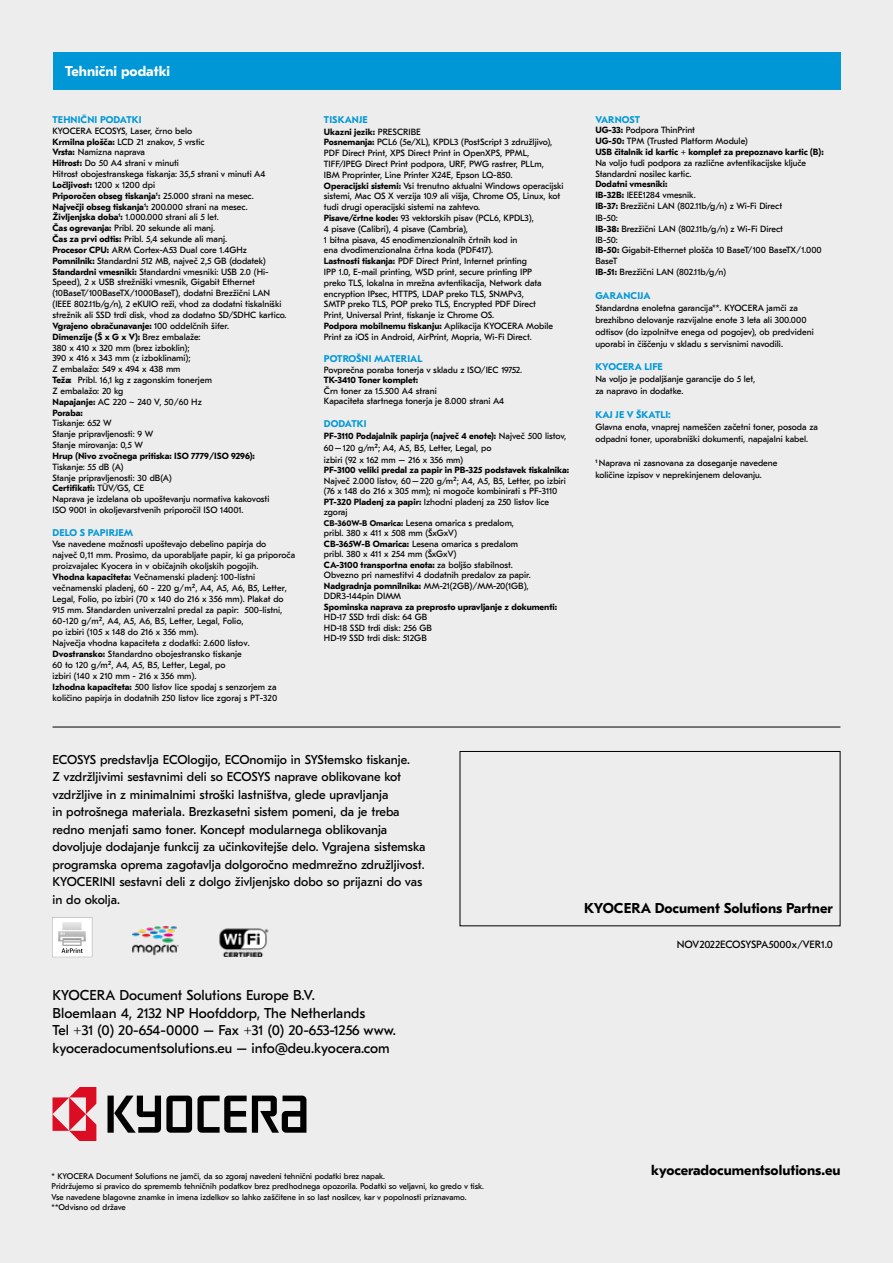
<style>
.page{position:relative;width:893px;height:1263px;background:#ededed}
.page>*{position:absolute;margin:0;border:0;box-sizing:border-box;transform-origin:0 0}
.t1{font:14.25px/17.5px "GT Eesti Pro Text";color:#000}
.t2{font:700 14.25px "GT Eesti Pro Text";color:#000}
.t3{font:700 14.25px "GT Eesti Pro Text";color:#fff}
.t4{font:12.75px/17.5px "GT Eesti Pro Text";color:#000}
.t5{font:10.5px "GT Eesti Pro Text";color:#000}
.t6{font:700 9.75px "GT Eesti Pro Text";letter-spacing:.01em;color:#0097d7}
.t7{font:9px/10.8px "GT Eesti Pro Text";color:#000}
.t8{font:700 9px/10.8px "GT Eesti Pro Text";color:#000}
.t9{font:8.25px/10.5px "GT Eesti Pro Text";color:#000}
.s1{font-weight:700}
.s2{font-weight:700;font-size:8.25px}
.s3{font-weight:400}
</style>
<div class="page">
<div style="left:460px;top:751px;width:380px;height:175px;border:1px solid #000"></div>
<svg style="left:108px;top:1095px;width:198px;height:38px"></svg>
<svg style="left:53px;top:1088px;width:43px;height:52px"></svg>
<div style="left:53px;top:53px;width:787px;height:37px;background:#0097d7"></div>
<img style="left:219px;top:928px;width:50px;height:28px">
<hr style="left:53px;top:727px;width:787px;height:1px;background:#000">
<svg style="left:52px;top:917px;width:40px;height:40px"></svg>
<img style="left:54px;top:921px;width:36px;height:25px">
<img style="left:132px;top:926px;width:46px;height:30px">
<h1 class="t3" style="left:65px;top:64px;width:106px">Tehnični podatki</h1>
<p class="t6" style="left:53px;top:114px;width:91px">TEHNIČNI PODATKI</p>
<p class="t7" style="left:53px;top:125px;width:236px">KYOCERA ECOSYS, Laser, črno belo<br><span class="s1">Krmilna plošča:</span> LCD 21 znakov, 5 vrstic<br><span class="s1">Vrsta:</span> Namizna naprava<br><span class="s1">Hitrost:</span> Do 50 A4 strani v minuti<br>Hitrost obojestranskega tiskanja: 35,5 strani v minuti A4<br><span class="s1">Ločljivost:</span> 1200 x 1200 dpi<br><span class="s1">Priporočen obseg tiskanja</span><sup>1</sup><span class="s1">:</span> 25.000 strani na mesec.<br><span class="s1">Največji obseg tiskanja</span><sup>1</sup><span class="s1">:</span> 200.000 strani na mesec.<br><span class="s1">Življenjska doba</span><sup>1</sup><span class="s1">:</span> 1.000.000 strani ali 5 let.<br><span class="s1">Čas ogrevanja:</span> Pribl. 20 sekunde ali manj.<br><span class="s1">Čas za prvi odtis:</span> Pribl. 5,4 sekunde ali manj.<br><span class="s1">Procesor CPU:</span> ARM Cortex-A53 Dual core 1.4GHz <span class="s1">Pomnilnik:</span> Standardni 512 MB, največ 2,5 GB (dodatek)<br><span class="s1">Standardni vmesniki:</span> Standardni vmesniki: USB 2.0 (Hi-Speed), 2 x USB strežniški vmesnik, Gigabit Ethernet (10BaseT/100BaseTX/1000BaseT), dodatni Brezžični LAN (IEEE 802.11b/g/n), 2 eKUIO reži, vhod za dodatni tiskalniški strežnik ali SSD trdi disk, vhod za dodatno SD/SDHC kartico.<br><span class="s1">Vgrajeno obračunavanje:</span> 100 oddelčnih šifer.<br><span class="s1">Dimenzije (Š x G x V):</span> Brez embalaže:<br>380 x 410 x 320 mm (brez izboklin);<br>390 x 416 x 343 mm (z izboklinami);<br>Z embalažo: 549 x 494 x 438 mm<br><span class="s1">Teža:</span> Pribl. 16,1 kg z zagonskim tonerjem<br>Z embalažo: 20 kg<br><span class="s1">Napajanje:</span> AC 220 ~ 240 V, 50/60 Hz<br><span class="s1">Poraba:</span></p>
<p class="t7" style="left:53px;top:418px;width:102px">Tiskanje: 652 W<br>Stanje pripravljenosti: 9 W<br>Stanje mirovanja: 0,5 W</p>
<p class="t8" style="left:53px;top:451px;width:204px">Hrup (Nivo zvočnega pritiska: ISO 7779/ISO 9296):</p>
<p class="t7" style="left:53px;top:461px;width:218px">Tiskanje: 55 dB (A)<br>Stanje pripravljenosti: 30 dB(A)<br><span class="s1">Certifikati:</span> TÜV/GS, CE<br>Naprava je izdelana ob upoštevanju normativa kakovosti ISO 9001 in okoljevarstvenih priporočil ISO 14001.</p>
<p class="t6" style="left:53px;top:527px;width:82px">DELO S PAPIRJEM</p>
<p class="t7" style="left:53px;top:539px;width:244px">Vse navedene možnosti upoštevajo debelino papirja do<br>največ 0,11 mm. Prosimo, da uporabljate papir, ki ga priporoča proizvajalec Kyocera in v običajnih okoljskih pogojih.<br><span class="s1">Vhodna kapaciteta:</span> Večnamenski pladenj: 100-listni večnamenski pladenj, 60 - 220 g/m², A4, A5, A6, B5, Letter, Legal, Folio, po izbiri (70 x 140 do 216 x 356 mm). Plakat do 915 mm. Standarden univerzalni predal za papir: 500-listni, 60-120 g/m², A4, A5, A6, B5, Letter, Legal, Folio,<br>po izbiri (105 x 148 do 216 x 356 mm).<br>Največja vhodna kapaciteta z dodatki: 2.600 listov.<br><span class="s1">Dvostransko:</span> Standardno obojestransko tiskanje<br>60 to 120 g/m², A4, A5, B5, Letter, Legal, po<br>izbiri (140 x 210 mm - 216 x 356 mm).<br><span class="s1">Izhodna kapaciteta:</span> 500 listov lice spodaj s senzorjem za količino papirja in dodatnih 250 listov lice zgoraj s PT-320</p>
<p class="t6" style="left:324px;top:114px;width:45px">TISKANJE</p>
<p class="t7" style="left:324px;top:126px;width:241px"><span class="s1">Ukazni jezik:</span> PRESCRIBE<br><span class="s1">Posnemanja:</span> PCL6 (5e/XL), KPDL3 (PostScript 3 združljivo), PDF Direct Print, XPS Direct Print in OpenXPS, PPML, TIFF/JPEG Direct Print podpora, URF, PWG rastrer, PLLm,<br>IBM Proprinter, Line Printer X24E, Epson LQ-850.<br><span class="s1">Operacijski sistemi:</span> Vsi trenutno aktualni Windows operacijski sistemi, Mac OS X verzija 10.9 ali višja, Chrome OS, Linux, kot tudi drugi operacijski sistemi na zahtevo.<br><span class="s1">Pisave/črtne kode:</span> 93 vektorskih pisav (PCL6, KPDL3),<br>4 pisave (Calibri), 4 pisave (Cambria),<br>1 bitna pisava, 45 enodimenzionalnih črtnih kod in<br>ena dvodimenzionalna črtna koda (PDF417).<br><span class="s1">Lastnosti tiskanja:</span> PDF Direct Print, Internet printing<br>IPP 1.0, E-mail printing, WSD print, secure printing IPP<br>preko TLS, lokalna in mrežna avtentikacija, Network data encryption IPsec, HTTPS, LDAP preko TLS, SNMPv3,<br>SMTP preko TLS, POP preko TLS, Encrypted PDF Direct<br>Print, Universal Print, tiskanje iz Chrome OS.<br><span class="s1">Podpora mobilnemu tiskanju:</span> Aplikacija KYOCERA Mobile Print za iOS in Android, AirPrint, Mopria, Wi-Fi Direct.</p>
<p class="t6" style="left:324px;top:354px;width:100px">POTROŠNI MATERIAL</p>
<p class="t7" style="left:324px;top:364px;width:200px">Povprečna poraba tonerja v skladu z ISO/IEC 19752.</p>
<p class="t8" style="left:324px;top:375px;width:96px">TK-3410 Toner komplet:</p>
<p class="t7" style="left:324px;top:386px;width:182px">Črn toner za 15.500 A4 strani<br>Kapaciteta startnega tonerja je 8.000 strani A4</p>
<p class="t6" style="left:324px;top:418px;width:44px">DODATKI</p>
<p class="t7" style="left:324px;top:430px;width:244px;line-height:12px"><span class="s1">PF-3110 Podajalnik papirja (največ 4 enote):</span> Največ 500 listov,<br>60 – 120 g/m²; A4, A5, B5, Letter, Legal, po<br>izbiri (92 x 162 mm – 216 x 356 mm)</p>
<p class="t8" style="left:324px;top:465px;width:247px">PF-3100 veliki predal za papir in PB-325 podstavek tiskalnika:</p>
<p class="t7" style="left:324px;top:476px;width:243px">Največ 2.000 listov, 60 – 220 g/m²; A4, A5, B5, Letter, po izbiri (76 x 148 do 216 x 305 mm); ni mogoče kombinirati s PF-3110<br><span class="s1">PT-320 Pladenj za papir:</span> Izhodni pladenj za 250 listov lice zgoraj<br><span class="s2">CB-360W-B Omarica:</span> Lesena omarica s predalom,<br>pribl. 380 x 411 x 508 mm (ŠxGxV)<br><span class="s1">CB-365W-B Omarica:</span> Lesena omarica s predalom<br>pribl. 380 x 411 x 254 mm (ŠxGxV)<br><span class="s1">CA-3100 transportna enota:</span> za boljšo stabilnost.<br>Obvezno pri namestitvi 4 dodatnih predalov za papir.<br><span class="s1">Nadgradnja pomnilnika:</span> MM-21(2GB)/MM-20(1GB), DDR3-144pin DIMM</p>
<p class="t8" style="left:324px;top:601px;width:235px">Spominska naprava za preprosto upravljanje z dokumenti:</p>
<p class="t7" style="left:324px;top:612px;width:110px">HD-17 SSD trdi disk: 64 GB<br>HD-18 SSD trdi disk: 256 GB<br>HD-19 SSD trdi disk: 512GB</p>
<p class="t6" style="left:595px;top:114px;width:46px">VARNOST</p>
<p class="t8" style="left:595px;top:125px;width:230px">UG-33: <span class="s3">Podpora ThinPrint<br></span>UG-50: <span class="s3">TPM (Trusted Platform Module)<br></span>USB čitalnik id kartic + komplet za prepoznavo kartic (B):</p>
<p class="t7" style="left:595px;top:157px;width:212px">Na voljo tudi podpora za različne avtentikacijske ključe<br>Standardni nosilec kartic.</p>
<p class="t7" style="left:595px;top:179px;width:188px"><span class="s1">Dodatni vmesniki:<br>IB-32B:</span> IEEE1284 vmesnik.<br><span class="s1">IB-37:</span> Brezžični LAN (802.11b/g/n) z Wi-Fi Direct</p>
<p class="t7" style="left:595px;top:213px;width:228px">IB-50:<br><span class="s1">IB-38:</span> Brezžični LAN (802.11b/g/n) z Wi-Fi Direct<br>IB-50:<br><span class="s1">IB-50:</span> Gigabit-Ethernet plošča 10 BaseT/100 BaseTX/1.000<br>BaseT<br><span class="s1">IB-51:</span> Brezžični LAN (802.11b/g/n)</p>
<p class="t6" style="left:595px;top:290px;width:57px">GARANCIJA</p>
<p class="t7" style="left:595px;top:302px;width:220px;line-height:12px">Standardna enoletna garancija**. KYOCERA jamči za brezhibno delovanje razvijalne enote 3 leta ali 300.000 odtisov (do izpolnitve enega od pogojev), ob predvideni uporabi in čiščenju v skladu s servisnimi navodili.</p>
<p class="t6" style="left:595px;top:361px;width:69px">KYOCERA LIFE</p>
<p class="t7" style="left:595px;top:373px;width:162px;line-height:12px">Na voljo je podaljšanje garancije do 5 let, za napravo in dodatke.</p>
<p class="t6" style="left:595px;top:409px;width:77px">KAJ JE V ŠKATLI:</p>
<p class="t7" style="left:595px;top:421px;width:224px;line-height:12px">Glavna enota, vnaprej nameščen začetni toner, posoda za odpadni toner, uporabniški dokumenti, napajalni kabel.</p>
<p class="t7" style="left:595px;top:457px;width:184px;line-height:12px"><sup>1</sup> Naprava ni zasnovana za doseganje navedene količine izpisov v neprekinjenem delovanju.</p>
<p class="t4" style="left:53px;top:751px;width:374px">ECOSYS predstavlja ECOlogijo, ECOnomijo in SYStemsko tiskanje.<br>Z vzdržljivimi sestavnimi deli so ECOSYS naprave oblikovane kot vzdržljive in z minimalnimi stroški lastništva, glede upravljanja<br>in potrošnega materiala. Brezkasetni sistem pomeni, da je treba redno menjati samo toner. Koncept modularnega oblikovanja dovoljuje dodajanje funkcij za učinkovitejše delo. Vgrajena sistemska programska oprema zagotavlja dolgoročno medmrežno združljivost.<br>KYOCERINI sestavni deli z dolgo življenjsko dobo so prijazni do vas in do okolja.</p>
<h1 class="t1" style="left:53px;top:987px;width:345px">KYOCERA Document Solutions Europe B.V.<br>Bloemlaan 4, 2132 NP Hoofddorp, The Netherlands<br>Tel +31 (0) 20-654-0000 – Fax +31 (0) 20-653-1256 www. kyoceradocumentsolutions.eu – info@deu.kyocera.com</h1>
<h1 class="t2" style="left:584px;top:900px;width:250px">KYOCERA Document Solutions Partner</h1>
<p class="t5" style="left:677px;top:938px;width:158px">NOV2022ECOSYSPA5000x/VER1.0</p>
<p class="t9" style="left:52px;top:1171px;width:434px">* KYOCERA Document Solutions ne jamči, da so zgoraj navedeni tehnični podatki brez napak.<br>Pridržujemo si pravico do sprememb tehničnih podatkov brez predhodnega opozorila. Podatki so veljavni, ko gredo v tisk.<br>Vse navedene blagovne znamke in imena izdelkov so lahko zaščitene in so last nosilcev, kar v popolnosti priznavamo. **Odvisno od države</p>
<h1 class="t2" style="left:651px;top:1163px;width:191px">kyoceradocumentsolutions.eu</h1>
</div>
